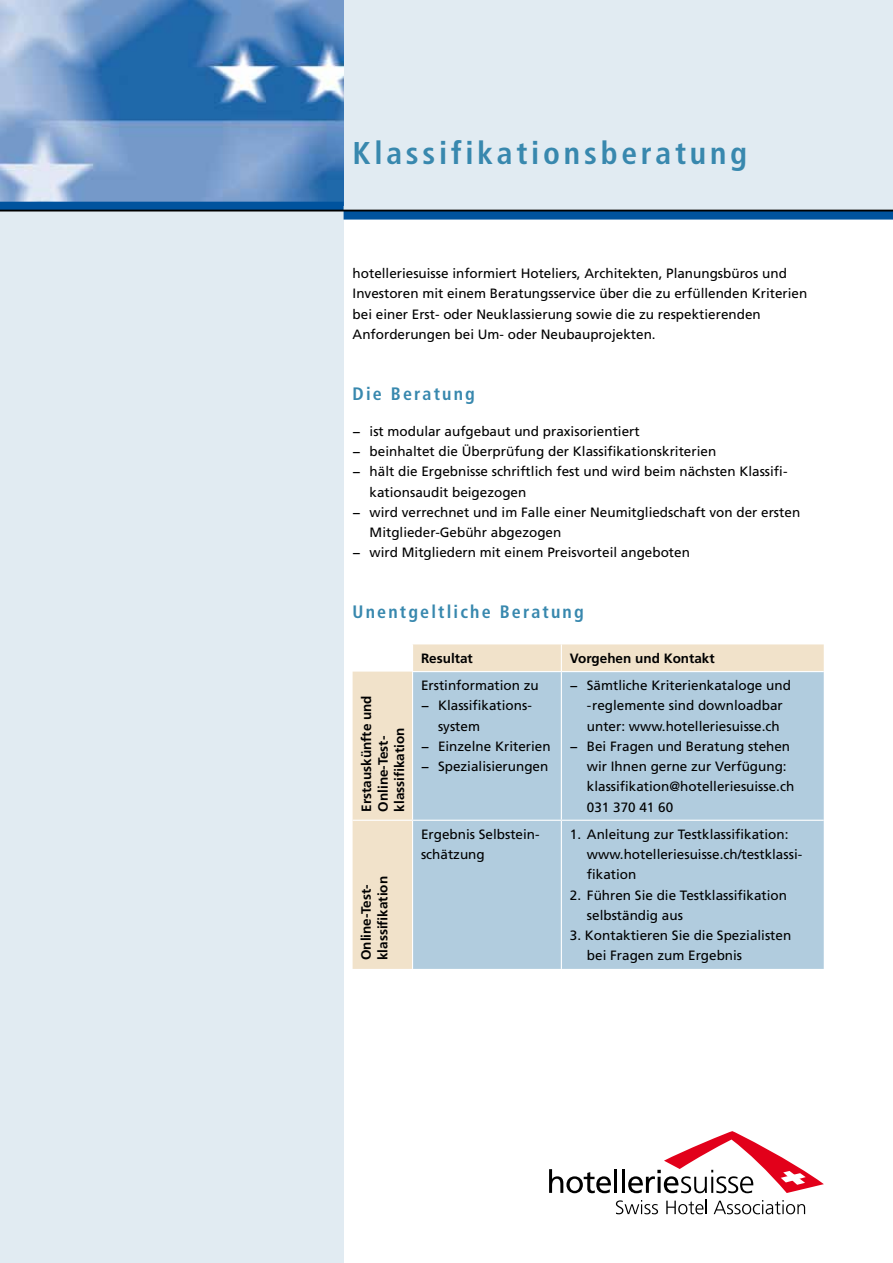
<style>
.page{position:relative;width:893px;height:1263px;background:#fff}
.page>*{position:absolute;margin:0;border:0;box-sizing:border-box;transform-origin:0 0}
.t1{font:700 condensed 31.5px "Frutiger";letter-spacing:.12em;color:#3888ae}
.t2{font:700 condensed 18px "Frutiger";letter-spacing:.12em;color:#3888ae}
.t3{font:13.5px/20.2px "Frutiger";color:#000}
.t4{font:700 13.5px/16.5px "Frutiger";color:#000}
</style>
<div class="page">
<div style="left:0;top:0;width:893px;height:211px;background:#e1ebf2"></div>
<div style="left:0;top:0;width:344px;height:1263px;background:#e1ebf2"></div>
<img style="left:0;top:0;width:344px;height:202px">
<svg style="left:353px;top:644px;width:471px;height:325px;background:#f1e3cd"></svg>
<div style="left:413px;top:672px;width:411px;height:297px;background:#b1ccde"></div>
<hr style="left:353px;top:820px;width:60px;height:1px;background:#fff">
<hr style="left:412px;top:821px;width:1px;height:148px;background:#fff">
<hr style="left:561px;top:821px;width:1px;height:148px;background:#fff">
<svg style="left:412px;top:644px;width:1px;height:27px"></svg>
<svg style="left:561px;top:644px;width:1px;height:27px"></svg>
<hr style="left:412px;top:672px;width:1px;height:148px;background:#fff">
<hr style="left:561px;top:672px;width:1px;height:148px;background:#fff">
<hr style="left:413px;top:820px;width:148px;height:1px;background:#fff">
<hr style="left:561px;top:820px;width:263px;height:1px;background:#fff">
<hr style="left:412px;top:671px;width:149px;height:1px;background:#fff">
<hr style="left:561px;top:671px;width:263px;height:1px;background:#fff">
<div style="left:344px;top:211px;width:549px;height:9px;background:#00539e"></div>
<div style="left:0;top:202px;width:344px;height:9px;background:#00539e"></div>
<hr style="left:0;top:210px;width:893px;height:1px;background:#000">
<svg style="left:549px;top:1169px;width:62px;height:24px"></svg>
<hr style="left:614px;top:1169px;width:3px;height:24px;background:#000">
<hr style="left:622px;top:1169px;width:3px;height:24px;background:#000">
<svg style="left:616px;top:1200px;width:42px;height:14px"></svg>
<svg style="left:666px;top:1199px;width:41px;height:15px"></svg>
<svg style="left:714px;top:1200px;width:91px;height:14px"></svg>
<svg style="left:628px;top:1131px;width:196px;height:62px"></svg>
<h1 class="t1" style="left:353px;top:134px;width:396px">Klassifikationsberatung</h1>
<p class="t3" style="left:353px;top:263px;width:456px">hotelleriesuisse informiert Hoteliers, Architekten, Planungsbüros und Investoren mit einem Beratungsservice über die zu erfüllenden Kriterien bei einer Erst- oder Neuklassierung sowie die zu respektierenden Anforderungen bei Um- oder Neubauprojekten.</p>
<h2 class="t2" style="left:353px;top:383px;width:124px">Die Beratung</h2>
<p class="t3" style="left:353px;top:421px;width:289px">− ist modular aufgebaut und praxisorientiert</p>
<p class="t3" style="left:353px;top:441px;width:365px">− beinhaltet die Überprüfung der Klassifikationskriterien</p>
<p class="t3" style="left:353px;top:462px;width:435px">− hält die Ergebnisse schriftlich fest und wird beim nächsten Klassifi-</p>
<p class="t3" style="left:370px;top:482px;width:158px">kationsaudit beigezogen</p>
<p class="t3" style="left:353px;top:502px;width:449px">− wird verrechnet und im Falle einer Neumitgliedschaft von der ersten</p>
<p class="t3" style="left:370px;top:522px;width:193px">Mitglieder-Gebühr abgezogen</p>
<p class="t3" style="left:353px;top:543px;width:339px">− wird Mitgliedern mit einem Preisvorteil angeboten</p>
<h2 class="t2" style="left:353px;top:601px;width:233px">Unentgeltliche Beratung</h2>
<p class="t4" style="left:421px;top:650px;width:53px">Resultat</p>
<p class="t4" style="left:570px;top:650px;width:146px">Vorgehen und Kontakt</p>
<p class="t3" style="left:421px;top:675px;width:119px">Erstinformation zu</p>
<p class="t3" style="left:421px;top:696px;width:111px">− Klassifikations-</p>
<p class="t3" style="left:438px;top:716px;width:44px">system</p>
<p class="t3" style="left:421px;top:736px;width:131px">− Einzelne Kriterien</p>
<p class="t3" style="left:421px;top:756px;width:129px">− Spezialisierungen</p>
<p class="t3" style="left:570px;top:675px;width:223px">− Sämtliche Kriterienkataloge und</p>
<p class="t3" style="left:587px;top:696px;width:197px">-reglemente sind downloadbar</p>
<p class="t3" style="left:587px;top:716px;width:194px">unter: www.hotelleriesuisse.ch</p>
<p class="t3" style="left:570px;top:736px;width:222px">− Bei Fragen und Beratung stehen</p>
<p class="t3" style="left:587px;top:756px;width:201px">wir Ihnen gerne zur Verfügung:</p>
<p class="t3" style="left:587px;top:777px;width:209px">klassifikation@hotelleriesuisse.ch</p>
<p class="t3" style="left:587px;top:797px;width:88px">031 370 41 60</p>
<p class="t4" style="left:358px;top:811px;width:118px;rotate:-90deg">Erstauskünfte und<br>Online-Test&shy;klassifikation</p>
<p class="t4" style="left:375px;top:960px;width:86px;rotate:-90deg">klassifikation</p>
<p class="t4" style="left:358px;top:960px;width:77px;rotate:-90deg">Online-Test-</p>
<p class="t3" style="left:421px;top:824px;width:120px">Ergebnis Selbstein&shy;schätzung</p>
<p class="t3" style="left:587px;top:824px;width:217px;text-indent:-17px">1. Anleitung zur Testklassifikation: www.hotelleriesuisse.ch/testklassi&shy;fikation</p>
<p class="t3" style="left:587px;top:885px;width:202px;text-indent:-17px">2. Führen Sie die Testklassifikation selbständig aus</p>
<p class="t3" style="left:570px;top:925px;width:223px">3. Kontaktieren Sie die Spezialisten</p>
<p class="t3" style="left:587px;top:946px;width:157px">bei Fragen zum Ergebnis</p>
</div>
